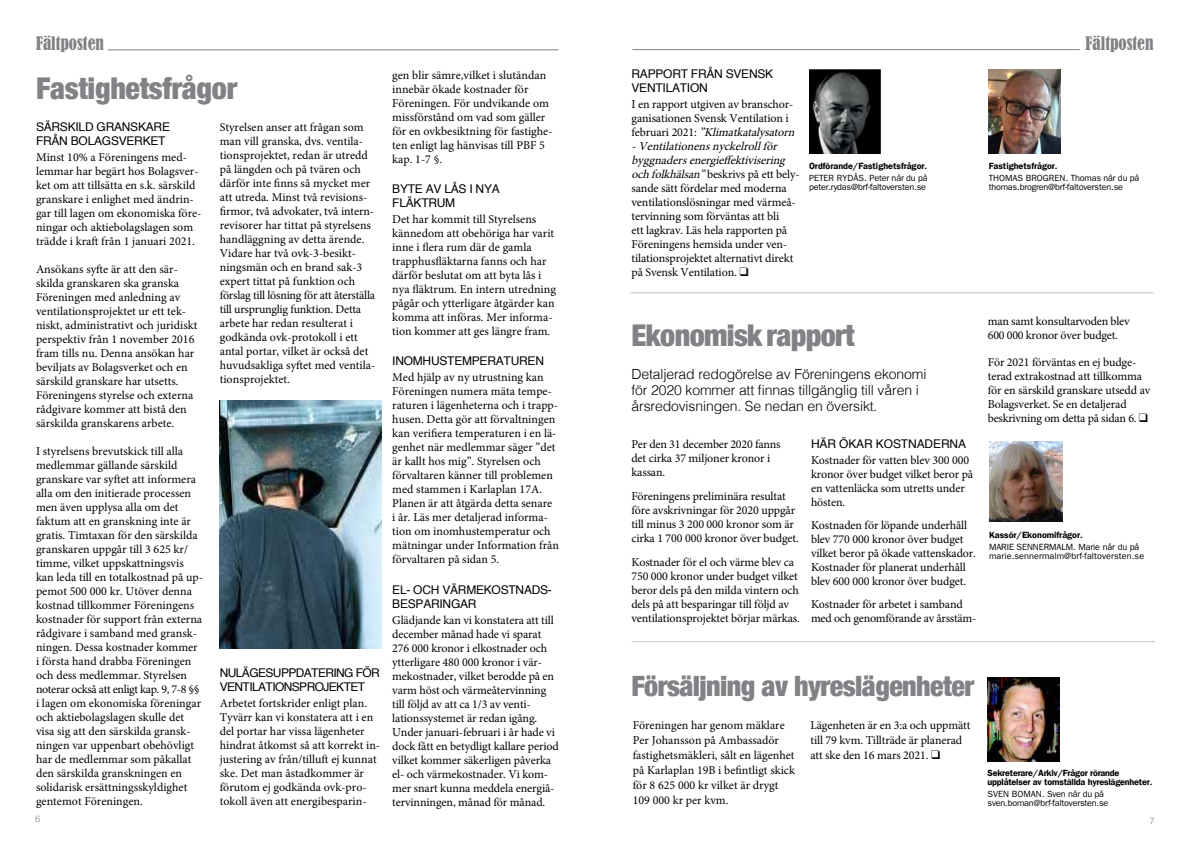
<style>
.page{position:relative;width:1191px;height:842px;background:#fff}
.page>*{position:absolute;margin:0;border:0;box-sizing:border-box;transform-origin:0 0}
.t1{font:900 condensed 30px "Helvetica Neue";letter-spacing:-.01em;color:#808285}
.t2{font:900 condensed 28px "Helvetica Neue";letter-spacing:-.02em;color:#808285}
.t3{font:condensed 17.3px "Bernard";color:#808285}
.t4{font:300 14px/16px "Helvetica";letter-spacing:-.01em;color:#000}
.t5{font:12px/14px "Minion Pro";color:#000}
.t6{font:12px/14px "Helvetica";letter-spacing:-.02em;color:#000}
.t7{font:12px/14px "Minion Pro";letter-spacing:-.02em;color:#000}
.t8{font:12px/14px "Helvetica";letter-spacing:-.05em;color:#000}
.t9{font:9px/9px "ITC Franklin Gothic Std";letter-spacing:-.02em;color:#000}
.t10{font:600 9px/9px "Franklin Gothic LT";letter-spacing:-.02em;color:#000}
.t11{font:600 9px "Franklin Gothic LT";color:#000}
.t12{font:9px/9px "Franklin Gothic LT";letter-spacing:.01em;color:#000}
.t13{font:300 9px "Helvetica Neue";color:#808285}
.s1{font-style:italic}
.s2{font-family:"Minion Pro";font-weight:400;font-size:12px}
</style>
<div class="page">
<hr style="left:108px;top:50px;width:450px;height:1px;background:#808285">
<hr style="left:632px;top:49px;width:447px;height:1px;background:#808285">
<img style="left:989px;top:441px;width:73px;height:81px">
<img style="left:809px;top:69px;width:71px;height:84px">
<img style="left:988px;top:69px;width:72px;height:84px">
<hr style="left:632px;top:641px;width:523px;height:1px;background:#808285">
<img style="left:987px;top:678px;width:72px;height:83px">
<hr style="left:630px;top:293px;width:524px;height:1px;background:#808285">
<img style="left:220px;top:401px;width:161px;height:247px">
<h3 class="t3" style="left:36px;top:33px;width:69px">Fältposten</h3>
<h1 class="t1" style="left:36px;top:63px;width:203px">Fastighetsfrågor</h1>
<p class="t5" style="left:220px;top:120px;width:157px">Styrelsen anser att frågan som man vill granska, dvs. ventila&shy;tionsprojektet, redan är utredd på längden och på tvären och därför inte finns så mycket mer att utreda. Minst två revisions&shy;firmor, två advokater, två intern&shy;revisorer har tittat på styrelsens handläggning av detta ärende.<br>Vidare har två ovk-3-besikt&shy;ningsmän och en brand sak-3 expert tittat på funktion och förslag till lösning för att återställa till ursprunglig funktion. Detta arbete har redan resulterat i godkända ovk-protokoll i ett antal portar, vilket är också det huvudsakliga syftet med ventila&shy;tionsprojektet.</p>
<p class="t6" style="left:36px;top:120px;width:135px">SÄRSKILD GRANSKARE<br>FRÅN BOLAGSVERKET</p>
<p class="t5" style="left:36px;top:150px;width:167px">Minst 10% a Föreningens med&shy;lemmar har begärt hos Bolagsver&shy;ket om att tillsätta en s.k. särskild granskare i enlighet med ändrin&shy;gar till lagen om ekonomiska före&shy;ningar och aktiebolagslagen som trädde i kraft från 1 januari 2021.</p>
<p class="t5" style="left:36px;top:262px;width:163px">Ansökans syfte är att den sär&shy;skilda granskaren ska granska<br>Föreningen med anledning av ventilationsprojektet ur ett tek&shy;niskt, administrativt och juridiskt perspektiv från 1 november 2016 fram tills nu. Denna ansökan har beviljats av Bolagsverket och en särskild granskare har utsetts.<br>Föreningens styrelse och externa rådgivare kommer att bistå den särskilda granskarens arbete.</p>
<p class="t5" style="left:36px;top:444px;width:169px">I styrelsens brevutskick till alla medlemmar gällande särskild granskare var syftet att informera alla om den initierade processen men även upplysa alla om det faktum att en granskning inte är gratis. Timtaxan för den särskilda granskaren uppgår till 3 625 kr/ timme, vilket uppskattningsvis kan leda till en totalkostnad på up&shy;pemot 500 000 kr. Utöver denna kostnad tillkommer Föreningens kostnader för support från externa rådgivare i samband med gransk&shy;ningen. Dessa kostnader kommer i första hand drabba Föreningen och dess medlemmar. Styrelsen noterar också att enligt kap. 9, 7-8 §§ i lagen om ekonomiska föreningar och aktiebolagslagen skulle det visa sig att den särskilda gransk&shy;ningen var uppenbart obehövligt har de medlemmar som påkallat den särskilda granskningen en solidarisk ersättningsskyldighet gentemot Föreningen.</p>
<p class="t8" style="left:220px;top:666px;width:162px">NULÄGESUPPDATERING FÖR<br>VENTILATIONSPROJEKTET</p>
<p class="t5" style="left:220px;top:696px;width:162px">Arbetet fortskrider enligt plan.<br>Tyvärr kan vi konstatera att i en del portar har vissa lägenheter hindrat åtkomst så att korrekt in&shy;justering av från/tilluft ej kunnat ske. Det man åstadkommer är förutom ej godkända ovk-pro&shy;tokoll även att energibesparin-</p>
<p class="t5" style="left:392px;top:68px;width:162px">gen blir sämre,vilket i slutändan innebär ökade kostnader för<br>Föreningen. För undvikande om missförstånd om vad som gäller för en ovkbesiktning för fastighe&shy;ten enligt lag hänvisas till PBF 5 kap. 1-7 §.</p>
<p class="t6" style="left:392px;top:182px;width:109px">BYTE AV LÅS I NYA<br>FLÄKTRUM</p>
<p class="t5" style="left:392px;top:212px;width:165px">Det har kommit till Styrelsens kännedom att obehöriga har varit inne i flera rum där de gamla trapphusfläktarna fanns och har därför beslutat om att byta lås i nya fläktrum. En intern utredning pågår och ytterligare åtgärder kan komma att införas. Mer informa&shy;tion kommer att ges längre fram.</p>
<p class="t6" style="left:392px;top:354px;width:153px">INOMHUSTEMPERATUREN</p>
<p class="t5" style="left:392px;top:370px;width:168px">Med hjälp av ny utrustning kan<br>Föreningen numera mäta tempe&shy;raturen i lägenheterna och i trapp&shy;husen. Detta gör att förvaltningen kan verifiera temperaturen i en lä&shy;genhet när medlemmar säger ”det är kallt hos mig”. Styrelsen och förvaltaren känner till problemen med stammen i Karlaplan 17A.<br>Planen är att åtgärda detta senare<br>i år. Läs mer detaljerad informa&shy;tion om inomhustemperatur och mätningar under Information från förvaltaren på sidan 5.</p>
<p class="t6" style="left:392px;top:583px;width:161px">EL- OCH VÄRMEKOSTNADS-<br>BESPARINGAR</p>
<p class="t5" style="left:392px;top:613px;width:168px">Glädjande kan vi konstatera att till december månad hade vi sparat 276 000 kronor i elkostnader och ytterligare 480 000 kronor i vär&shy;mekostnader, vilket berodde på en varm höst och värmeåtervinning till följd av att ca 1/3 av venti&shy;lationssystemet är redan igång.<br>Under januari-februari i år hade vi dock fått en betydligt kallare period vilket kommer säkerligen påverka el- och värmekostnader. Vi kom&shy;mer snart kunna meddela energiå&shy;tervinningen, månad för månad.</p>
<p class="t6" style="left:631px;top:67px;width:143px">RAPPORT FRÅN SVENSK<br>VENTILATION</p>
<p class="t5" style="left:631px;top:97px;width:170px">I en rapport utgiven av branschor&shy;ganisationen Svensk Ventilation i fe b r u a r i 2 0 2 1 : <span class="s1">”Klimatkatalysatorn -Ventilationensnyckelrollför byggnadersenergieffektivisering ochfolkhälsan”</span>beskrivs på ett bely&shy;sande sätt fördelar med moderna ventilationslösningar med värmeå&shy;tervinning som förväntas att bli<br>ett lagkrav. Läs hela rapporten på Föreningens hemsida under ven&shy;tilationsprojektet alternativt direkt på Svensk Ventilation. ❑</p>
<p class="t11" style="left:809px;top:161px;width:120px">Ordförande/Fastighetsfrågor.</p>
<p class="t9" style="left:809px;top:174px;width:120px">PETER RYDÅS. Peter når du på peter.rydas@brf-faltoversten.se</p>
<h3 class="t3" style="left:1085px;top:33px;width:69px">Fältposten</h3>
<p class="t11" style="left:988px;top:161px;width:70px">Fastighetsfrågor.</p>
<p class="t9" style="left:988px;top:174px;width:152px">THOMAS BROGREN. Thomas når du på thomas.brogren@brf-faltoversten.se</p>
<h1 class="t1" style="left:631px;top:310px;width:225px">Ekonomisk rapport</h1>
<p class="t4" style="left:631px;top:365px;width:296px">Detaljerad redogörelse av Föreningens ekonomi för 2020 kommer att finnas tillgänglig till våren i årsredovisningen. Se nedan en översikt<span class="s2">.</span></p>
<p class="t5" style="left:631px;top:437px;width:150px">Per den 31 december 2020 fanns det cirka 37 miljoner kronor i kassan.</p>
<p class="t5" style="left:631px;top:489px;width:169px">Föreningens preliminära resultat före avskrivningar för 2020 uppgår till minus 3 200 000 kronor som är cirka 1 700 000 kronor över budget.</p>
<p class="t5" style="left:631px;top:555px;width:170px">Kostnader för el och värme blev ca 750 000 kronor under budget vilket beror dels på den milda vintern och dels på att besparingar till följd av ventilationsprojektet börjar märkas.</p>
<p class="t6" style="left:811px;top:437px;width:157px">HÄR ÖKAR KOSTNADERNA</p>
<p class="t5" style="left:811px;top:453px;width:164px">Kostnader för vatten blev 300 000 kronor över budget vilket beror på en vattenläcka som utretts under hösten.</p>
<p class="t5" style="left:811px;top:518px;width:166px">Kostnaden för löpande underhåll blev 770 000 kronor över budget vilket beror på ökade vattenskador.<br>Kostnader för planerat underhåll blev 600 000 kronor över budget.</p>
<p class="t5" style="left:811px;top:597px;width:167px">Kostnader för arbetet i samband med och genomförande av årsstäm-</p>
<p class="t7" style="left:987px;top:314px;width:143px">man samt konsultarvoden blev<br>600 000 kronor över budget.</p>
<p class="t5" style="left:987px;top:355px;width:164px">För 2021 förväntas en ej budge&shy;terad extrakostnad att tillkomma för en särskild granskare utsedd av Bolagsverket. Se en detaljerad beskrivning om detta på sidan 6. ❑</p>
<p class="t11" style="left:989px;top:530px;width:95px">Kassör/Ekonomifrågor.</p>
<p class="t12" style="left:989px;top:542px;width:157px">MARIE SENNERMALM. Marie når du på marie.sennermalm@brf-faltoversten.se</p>
<h2 class="t2" style="left:631px;top:663px;width:344px">Försäljning av hyreslägenheter</h2>
<p class="t5" style="left:632px;top:717px;width:164px;line-height:15px">Föreningen har genom mäklare<br>Per Johansson på Ambassadör fastighetsmäkleri, sålt en lägenhet på Karlaplan 19B i befintligt skick för 8 625 000 kr vilket är drygt<br>109 000 kr per kvm.</p>
<p class="t5" style="left:810px;top:717px;width:161px;line-height:15px">Lägenheten är en 3:a och uppmätt till 79 kvm. Tillträde är planerad att ske den 16 mars 2021. ❑</p>
<p class="t10" style="left:987px;top:768px;width:166px">Sekreterare/Arkiv/Frågor rörande upplåtelser av tomställda hyreslägenheter.</p>
<p class="t9" style="left:987px;top:789px;width:122px">SVEN BOMAN. Sven når du på sven.boman@brf-faltoversten.se</p>
<p class="t13" style="left:35px;top:812px;width:7px">6</p>
<p class="t13" style="left:1150px;top:814px;width:7px">7</p>
</div>
